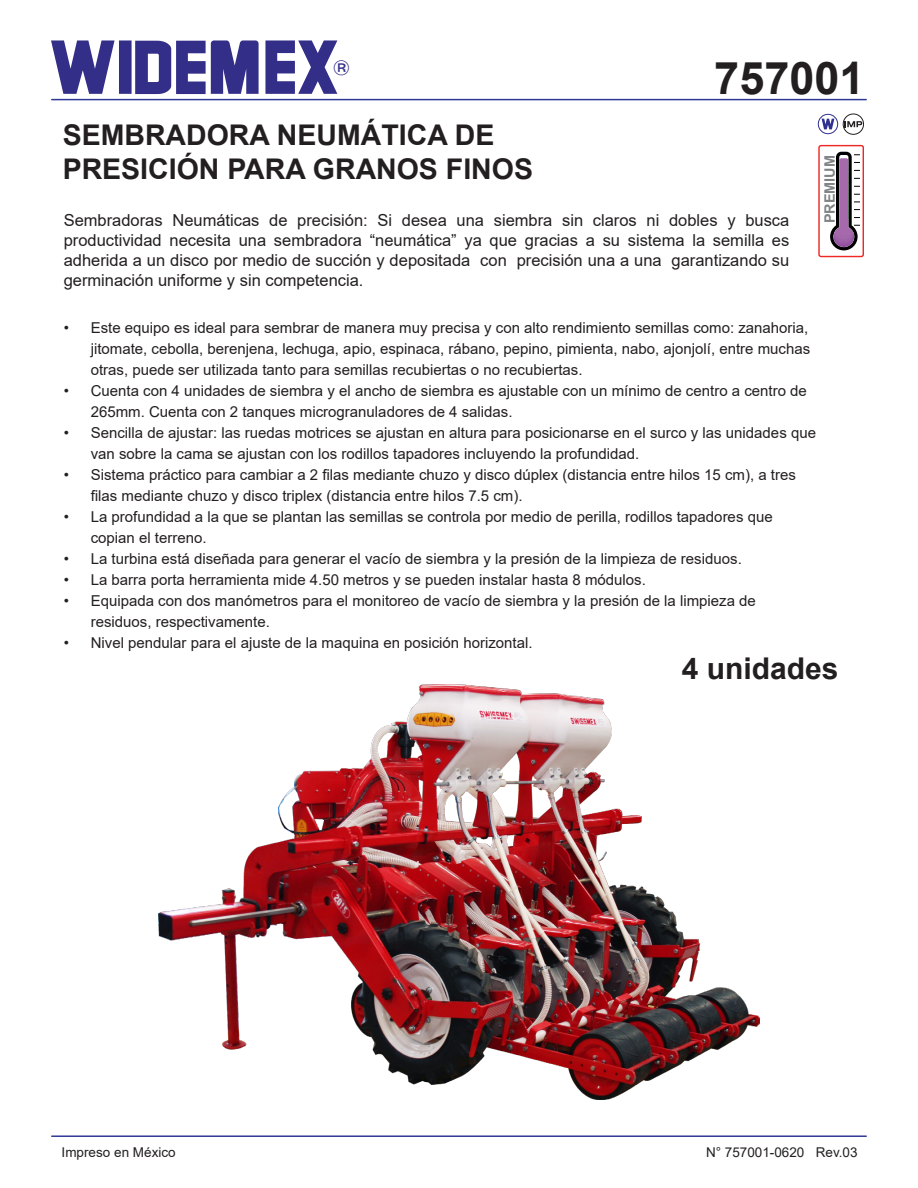
<style>
.page{position:relative;width:918px;height:1188px;background:#fff}
.page>*{position:absolute;margin:0;border:0;box-sizing:border-box;transform-origin:0 0}
.t1{font:700 45px "Arial";color:#231f20}
.t2{font:700 30px "Arial";color:#231f20}
.t3{font:700 28.5px/34.2px "Arial";color:#231f20}
.t4{font:16.5px/19.8px "Arial";color:#231f20;text-align:justify}
.t5{font:15px/21px "Arial";color:#231f20}
.t6{font:700 14.4px "Arial";color:#808285}
.t7{font:13.5px "Arial";color:#231f20}
</style>
<div class="page">
<hr style="left:52px;top:99px;width:814px;height:1px;background:#2f3896">
<hr style="left:52px;top:1135px;width:814px;height:2px;background:#2f3896">
<div style="left:818px;top:114px;width:20px;height:20px;border:1px solid #2e3092;border-radius:50%"></div>
<svg style="left:822px;top:119px;width:12px;height:10px"></svg>
<div style="left:843px;top:114px;width:21px;height:21px;border:1px solid #231f20;border-radius:50%"></div>
<svg style="left:844px;top:121px;width:18px;height:6px"></svg>
<div style="left:818px;top:145px;width:46px;height:112px;border:1px solid #ee2928;border-radius:2px"></div>
<svg style="left:830px;top:152px;width:30px;height:98px"></svg>
<img style="left:158px;top:684px;width:602px;height:416px">
<svg style="left:51px;top:40px;width:287px;height:54px"></svg>
<p class="t1" style="left:714px;top:47px;width:152px">757001</p>
<p class="t3" style="left:63px;top:118px;width:472px">SEMBRADORA NEUMÁTICA DE<br>PRESICIÓN PARA GRANOS FINOS</p>
<p class="t4" style="left:64px;top:211px;width:727px">Sembradoras Neumáticas de precisión: Si desea una siembra sin claros ni dobles y busca productividad necesita una sembradora “neumática” ya que gracias a su sistema la semilla es adherida a un disco por medio de succión y depositada con precisión una a una garantizando su germinación uniforme y sin competencia.</p>
<p class="t5" style="left:91px;top:317px;width:721px;text-align:justify;text-indent:-27px">• Este equipo es ideal para sembrar de manera muy precisa y con alto rendimiento semillas como: zanahoria, jitomate, cebolla, berenjena, lechuga, apio, espinaca, rábano, pepino, pimienta, nabo, ajonjolí, entre muchas otras, puede ser utilizada tanto para semillas recubiertas o no recubiertas.</p>
<p class="t5" style="left:91px;top:380px;width:718px;text-indent:-27px">• Cuenta con 4 unidades de siembra y el ancho de siembra es ajustable con un mínimo de centro a centro de<br>265mm. Cuenta con 2 tanques microgranuladores de 4 salidas.</p>
<p class="t5" style="left:91px;top:422px;width:727px;text-indent:-27px">• Sencilla de ajustar: las ruedas motrices se ajustan en altura para posicionarse en el surco y las unidades que van sobre la cama se ajustan con los rodillos tapadores incluyendo la profundidad.</p>
<p class="t5" style="left:91px;top:464px;width:707px;text-indent:-27px">• Sistema práctico para cambiar a 2 filas mediante chuzo y disco dúplex (distancia entre hilos 15 cm), a tres filas mediante chuzo y disco triplex (distancia entre hilos 7.5 cm).</p>
<p class="t5" style="left:91px;top:506px;width:683px;text-indent:-27px">• La profundidad a la que se plantan las semillas se controla por medio de perilla, rodillos tapadores que copian el terreno.</p>
<p class="t5" style="left:64px;top:548px;width:680px">• La turbina está diseñada para generar el vacío de siembra y la presión de la limpieza de residuos.</p>
<p class="t5" style="left:64px;top:569px;width:584px">• La barra porta herramienta mide 4.50 metros y se pueden instalar hasta 8 módulos.</p>
<p class="t5" style="left:91px;top:590px;width:667px;text-indent:-27px">• Equipada con dos manómetros para el monitoreo de vacío de siembra y la presión de la limpieza de residuos, respectivamente.</p>
<p class="t5" style="left:64px;top:632px;width:470px">• Nivel pendular para el ajuste de la maquina en posición horizontal.</p>
<p class="t6" style="left:820px;top:223px;width:70px;rotate:-90deg">PREMIUM</p>
<p class="t7" style="left:62px;top:1143px;width:116px">Impreso en México</p>
<p class="t2" style="left:682px;top:648px;width:158px">4 unidades</p>
<p class="t7" style="left:706px;top:1143px;width:153px">N° 757001-0620 Rev.03</p>
</div>
